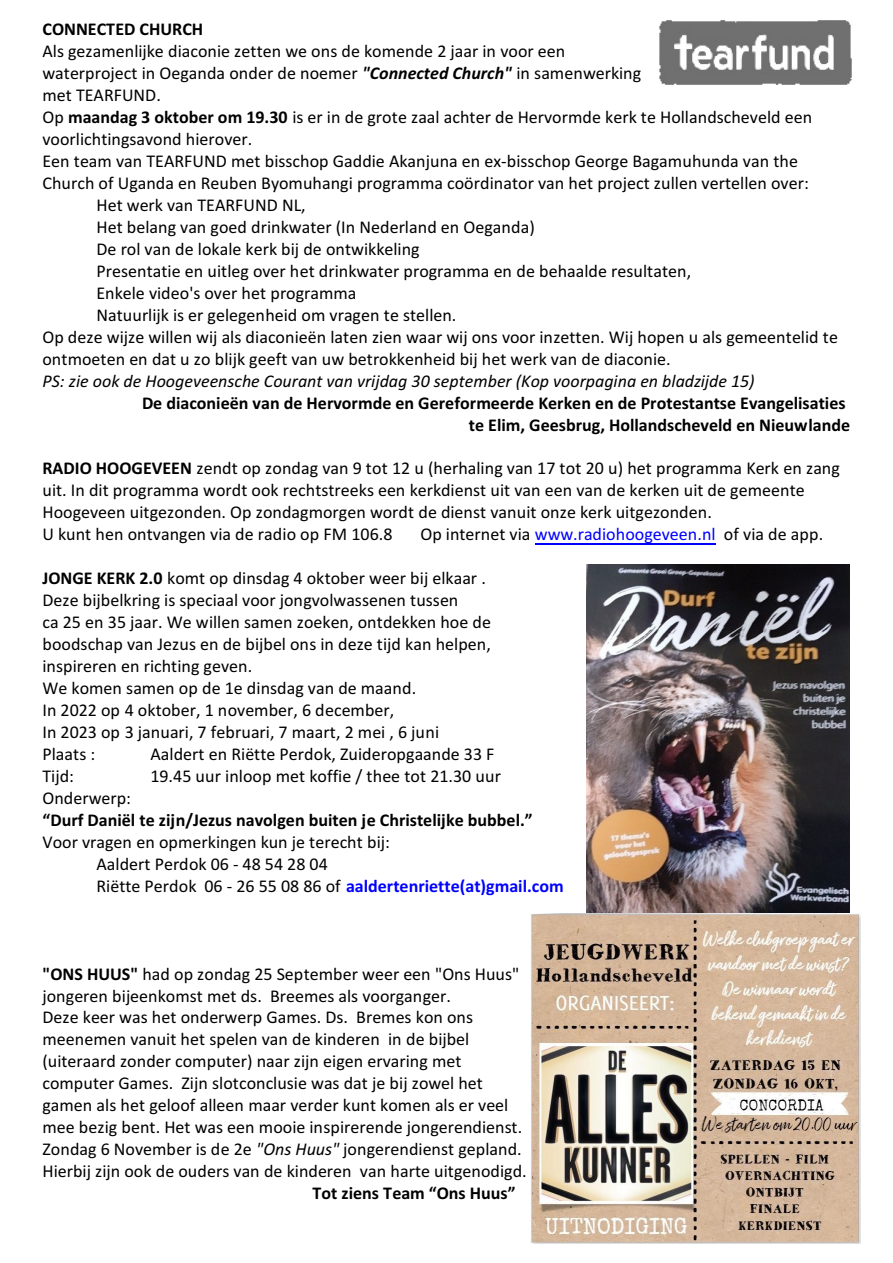
<style>
.page{position:relative;width:893px;height:1263px;background:#fff}
.page>*{position:absolute;margin:0;border:0;box-sizing:border-box;transform-origin:0 0}
.t1{font:18px/21.9px "Calibri";color:#000}
.t2{font:700 18px/21.9px "Calibri";color:#000;text-align:right}
.t3{font:italic 18px "Calibri";color:#000}
.s1{font-weight:700;font-style:italic}
.s2{font-weight:700}
.s3{color:#00f}
.s4{font-weight:700;color:#00f}
.s5{font-style:italic}
</style>
<div class="page">
<img style="left:659px;top:20px;width:193px;height:65px">
<img style="left:530px;top:913px;width:330px;height:330px">
<img style="left:587px;top:564px;width:263px;height:348px">
<hr style="left:535px;top:543px;width:181px;height:1px;background:#00f">
<p class="t2" style="left:42px;top:20px;width:162px">CONNECTED CHURCH</p>
<p class="t1" style="left:42px;top:42px;width:524px">Als gezamenlijke diaconie zetten we ons de komende 2 jaar in voor een</p>
<p class="t1" style="left:42px;top:64px;width:600px">waterproject in Oeganda onder de noemer <span class="s1">"Connected Church"</span> in samenwerking</p>
<p class="t1" style="left:42px;top:86px;width:120px">met TEARFUND.</p>
<p class="t1" style="left:42px;top:108px;width:771px">Op <span class="s2">maandag 3 oktober om 19.30</span> is er in de grote zaal achter de Hervormde kerk te Hollandscheveld een</p>
<p class="t1" style="left:42px;top:130px;width:211px">voorlichtingsavond hierover.</p>
<p class="t1" style="left:42px;top:151px;width:757px">Een team van TEARFUND met bisschop Gaddie Akanjuna en ex-bisschop George Bagamuhunda van the</p>
<p class="t1" style="left:42px;top:173px;width:768px">Church of Uganda en Reuben Byomuhangi programma coördinator van het project zullen vertellen over:</p>
<p class="t1" style="left:96px;top:195px;width:211px">Het werk van TEARFUND NL,</p>
<p class="t1" style="left:96px;top:217px;width:440px">Het belang van goed drinkwater (In Nederland en Oeganda)</p>
<p class="t1" style="left:96px;top:239px;width:325px">De rol van de lokale kerk bij de ontwikkeling</p>
<p class="t1" style="left:96px;top:261px;width:596px">Presentatie en uitleg over het drinkwater programma en de behaalde resultaten,</p>
<p class="t1" style="left:96px;top:283px;width:262px">Enkele video's over het programma</p>
<p class="t1" style="left:96px;top:305px;width:361px">Natuurlijk is er gelegenheid om vragen te stellen.</p>
<p class="t1" style="left:42px;top:327px;width:797px">Op deze wijze willen wij als diaconieën laten zien waar wij ons voor inzetten. Wij hopen u als gemeentelid te</p>
<p class="t1" style="left:42px;top:349px;width:630px">ontmoeten en dat u zo blijk geeft van uw betrokkenheid bij het werk van de diaconie.</p>
<p class="t3" style="left:42px;top:373px;width:714px">PS: zie ook de Hoogeveensche Courant van vrijdag 30 september (Kop voorpagina en bladzijde 15)</p>
<p class="t2" style="left:142px;top:393px;width:710px">De diaconieën van de Hervormde en Gereformeerde Kerken en de Protestantse Evangelisaties te Elim, Geesbrug, Hollandscheveld en Nieuwlande</p>
<p class="t1" style="left:42px;top:459px;width:799px"><span class="s2">RADIO HOOGEVEEN</span> zendt op zondag van 9 tot 12 u (herhaling van 17 tot 20 u) het programma Kerk en zang uit. In dit programma wordt ook rechtstreeks een kerkdienst uit van een van de kerken uit de gemeente Hoogeveen uitgezonden. Op zondagmorgen wordt de dienst vanuit onze kerk uitgezonden.<br>U kunt hen ontvangen via de radio op FM 106.8</p>
<p class="t1" style="left:420px;top:525px;width:404px">Op internet via <span class="s3">www.radiohoogeveen.nl</span> of via de app.</p>
<p class="t1" style="left:42px;top:569px;width:450px"><span class="s2">JONGE KERK 2.0</span> komt op dinsdag 4 oktober weer bij elkaar .<br>Deze bijbelkring is speciaal voor jongvolwassenen tussen<br>ca 25 en 35 jaar. We willen samen zoeken, ontdekken hoe de boodschap van Jezus en de bijbel ons in deze tijd kan helpen, inspireren en richting geven.<br>We komen samen op de 1e dinsdag van de maand.<br>In 2022 op 4 oktober, 1 november, 6 december,<br>In 2023 op 3 januari, 7 februari, 7 maart, 2 mei , 6 juni<br>Plaats :</p>
<p class="t1" style="left:150px;top:744px;width:345px">Aaldert en Riëtte Perdok, Zuideropgaande 33 F</p>
<p class="t1" style="left:42px;top:766px;width:33px">Tijd:</p>
<p class="t1" style="left:150px;top:766px;width:352px">19.45 uur inloop met koffie / thee tot 21.30 uur</p>
<p class="t1" style="left:42px;top:788px;width:90px">Onderwerp:</p>
<p class="t2" style="left:42px;top:810px;width:492px">“Durf Daniël te zijn/Jezus navolgen buiten je Christelijke bubbel.”</p>
<p class="t1" style="left:96px;top:832px;width:469px;text-indent:-54px">Voor vragen en opmerkingen kun je terecht bij:<br>Aaldert Perdok 06 - 48 54 28 04<br>Riëtte Perdok 06 - 26 55 08 86 of <span class="s4">aaldertenriette(at)gmail.com</span></p>
<p class="t1" style="left:42px;top:964px;width:486px"><span class="s2">"ONS HUUS"</span> had op zondag 25 September weer een "Ons Huus" jongeren bijeenkomst met ds. Breemes als voorganger.<br>Deze keer was het onderwerp Games. Ds. Bremes kon ons meenemen vanuit het spelen van de kinderen in de bijbel (uiteraard zonder computer) naar zijn eigen ervaring met computer Games. Zijn slotconclusie was dat je bij zowel het gamen als het geloof alleen maar verder kunt komen als er veel mee bezig bent. Het was een mooie inspirerende jongerendienst.<br>Zondag 6 November is de 2e <span class="s5">"Ons Huus"</span> jongerendienst gepland.<br>Hierbij zijn ook de ouders van de kinderen van harte uitgenodigd.</p>
<p class="t2" style="left:312px;top:1184px;width:205px">Tot ziens Team “Ons Huus”</p>
</div>
